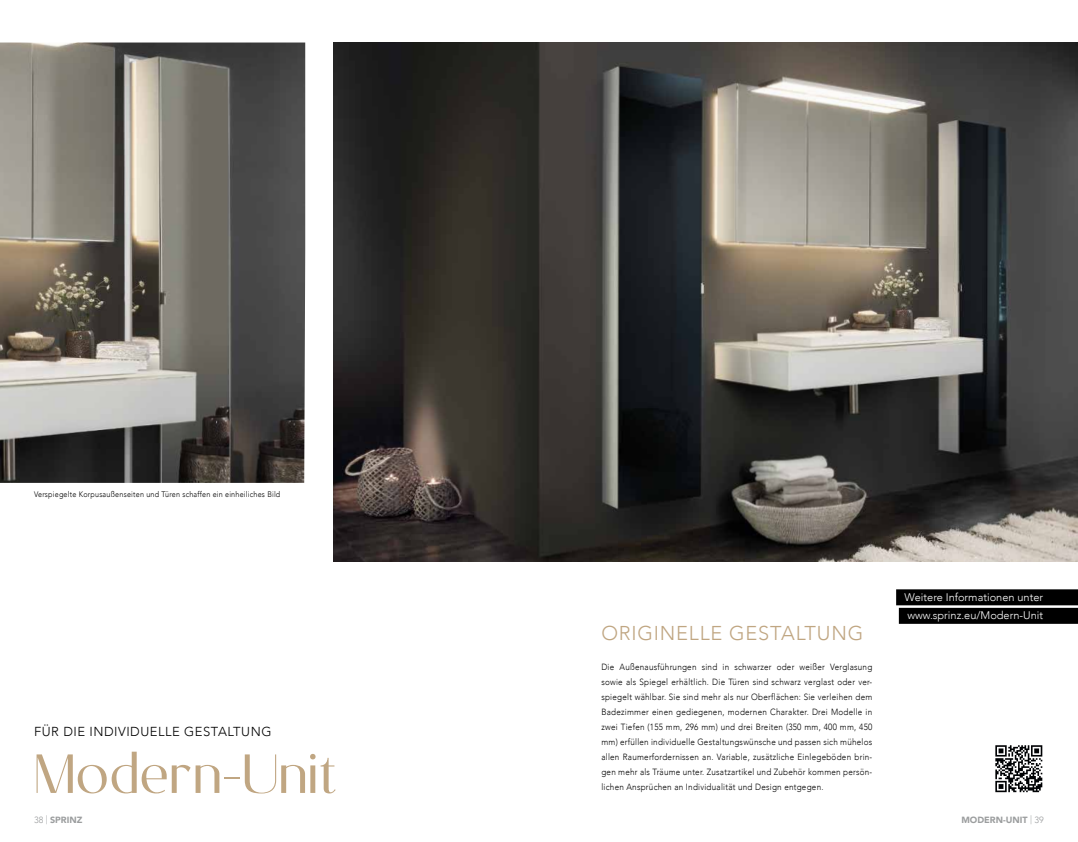
<style>
.page{position:relative;width:1078px;height:842px;background:#fff}
.page>*{position:absolute;margin:0;border:0;box-sizing:border-box;transform-origin:0 0}
.t1{font:55px "Fondest";color:#c0a682}
.t2{font:300 20px "Avenir";letter-spacing:.04em;color:#c0a682}
.t3{font:300 13px "Avenir";letter-spacing:.04em;color:#000}
.t4{font:300 11px/18.5px "Avenir";color:#fff}
.t5{font:300 9px/15px "Avenir";letter-spacing:.03em;color:#000;text-align:justify;scale:.9 1}
.t6{font:900 9px "Avenir";color:#9c9e9f}
.t7{font:300 8px "Avenir";letter-spacing:.03em;color:#000;scale:.9 1}
.s1{font-weight:300}
</style>
<div class="page">
<img style="left:0;top:43px;width:305px;height:440px">
<img style="left:333px;top:43px;width:744px;height:518px">
<svg style="left:995px;top:745px;width:48px;height:48px"></svg>
<svg style="left:995px;top:745px;width:47px;height:47px"></svg>
<div style="left:895px;top:589px;width:182px;height:16px;background:#000"></div>
<div style="left:898px;top:608px;width:179px;height:16px;background:#000"></div>
<p class="t7" style="left:34px;top:489px;width:275px">Verspiegelte Korpusaußenseiten und Türen schaffen ein einheiliches Bild</p>
<h3 class="t3" style="left:34px;top:724px;width:239px">FÜR DIE INDIVIDUELLE GESTALTUNG</h3>
<h1 class="t1" style="left:34px;top:745px;width:305px">Modern-Unit</h1>
<p class="t6" style="left:34px;top:812px;width:50px"><span class="s1">38 |</span> SPRINZ</p>
<h2 class="t2" style="left:601px;top:621px;width:263px">ORIGINELLE GESTALTUNG</h2>
<p class="t5" style="left:601px;top:659px;width:302px">Die Außenausführungen sind in schwarzer oder weißer Verglasung sowie als Spiegel erhältlich. Die Türen sind schwarz verglast oder ver&shy;spiegelt wählbar. Sie sind mehr als nur Oberflächen: Sie verleihen dem Badezimmer einen gediegenen, modernen Charakter. Drei Modelle in zwei Tiefen (155 mm, 296 mm) und drei Breiten (350 mm, 400 mm, 450 mm) erfüllen individuelle Gestaltungswünsche und passen sich mühelos allen Raumerfordernissen an. Variable, zusätzliche Einlegeböden brin&shy;gen mehr als Träume unter. Zusatzartikel und Zubehör kommen persön&shy;lichen Ansprüchen an Individualität und Design entgegen.</p>
<p class="t4" style="left:904px;top:588px;width:140px">Weitere Informationen unter www.sprinz.eu/Modern-Unit</p>
<p class="t6" style="left:961px;top:812px;width:84px">MODERN-UNIT <span class="s1">| 39</span></p>
</div>
